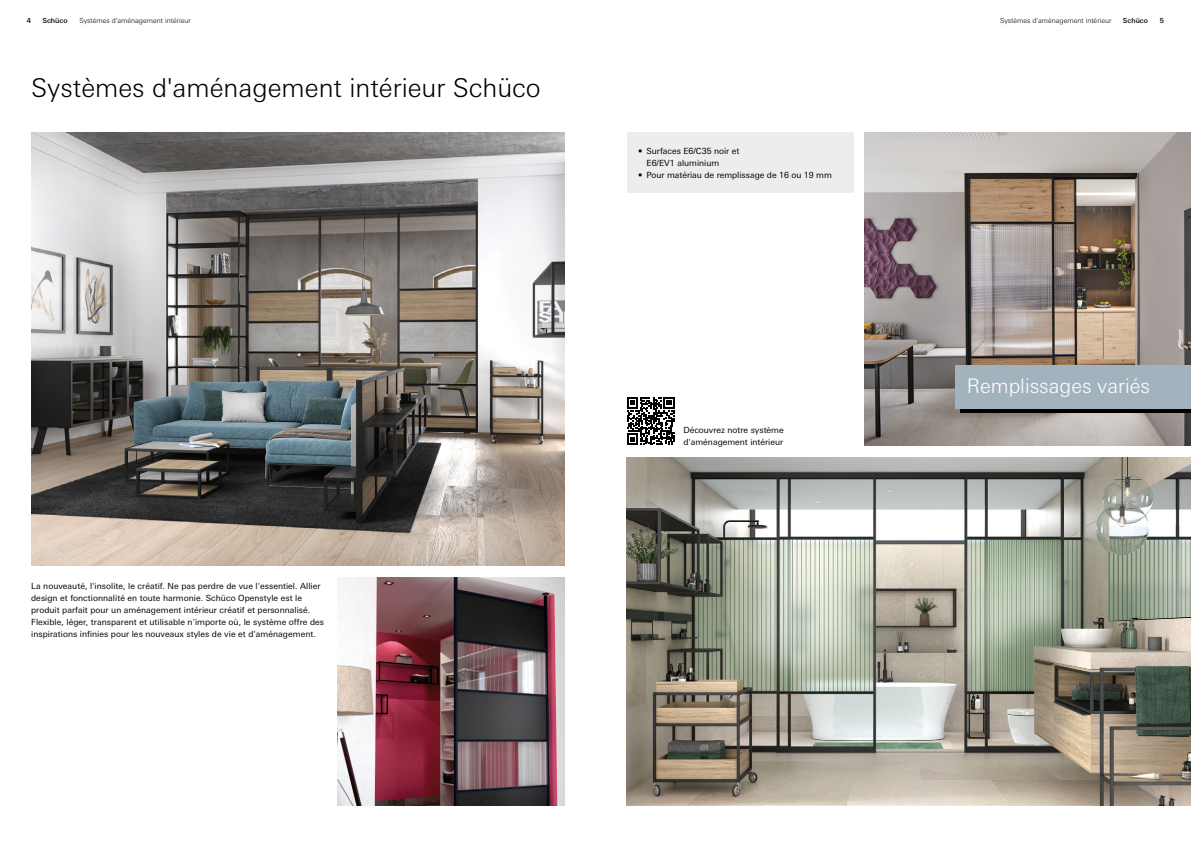
<style>
.page{position:relative;width:1191px;height:842px;background:#fff}
.page>*{position:absolute;margin:0;border:0;box-sizing:border-box;transform-origin:0 0}
.t1{font:300 26px "Univers For Schueco 330";color:#000}
.t2{font:300 20px "Univers For Schueco 330";color:#fff}
.t3{font:8.5px/12px "Univers For Schueco 430 Reg";letter-spacing:.005em;color:#000}
.t4{font:300 7px "Univers For Schueco 330";color:#000}
.t5{font:7px "Univers For Schueco 530 Med";color:#000}
</style>
<div class="page">
<img style="left:337px;top:577px;width:227px;height:228px">
<img style="left:626px;top:457px;width:565px;height:348px">
<img style="left:865px;top:133px;width:326px;height:312px">
<img style="left:31px;top:133px;width:533px;height:432px">
<svg style="left:627px;top:397px;width:48px;height:48px"></svg>
<div style="left:626px;top:133px;width:227px;height:60px;background:#ededed"></div>
<div style="left:959px;top:369px;width:232px;height:44px;background:#000"></div>
<div style="left:955px;top:365px;width:236px;height:44px;background:#a2b3bd"></div>
<p class="t5" style="left:27px;top:16px;width:6px">4</p>
<p class="t5" style="left:43px;top:16px;width:27px">Schüco</p>
<p class="t4" style="left:79px;top:16px;width:113px">Systèmes d'aménagement intérieur</p>
<p class="t4" style="left:1000px;top:16px;width:113px">Systèmes d'aménagement intérieur</p>
<p class="t5" style="left:1123px;top:16px;width:27px">Schüco</p>
<p class="t5" style="left:1159px;top:16px;width:6px">5</p>
<h1 class="t1" style="left:31px;top:73px;width:511px">Systèmes d'aménagement intérieur Schüco</h1>
<p class="t3" style="left:31px;top:580px;width:294px">La nouveauté, l'insolite, le créatif. Ne pas perdre de vue l'essentiel. Allier design et fonctionnalité en toute harmonie. Schüco Openstyle est le produit parfait pour un aménagement intérieur créatif et personnalisé.<br>Flexible, léger, transparent et utilisable n'importe où, le système offre des inspirations infinies pour les nouveaux styles de vie et d'aménagement.</p>
<p class="t3" style="left:646px;top:145px;width:94px;text-indent:-8px">• Surfaces E6/C35 noir et<br>E6/EV1 aluminium</p>
<p class="t3" style="left:638px;top:169px;width:195px">• Pour matériau de remplissage de 16 ou 19 mm</p>
<p class="t3" style="left:683px;top:424px;width:102px">Découvrez notre système d'aménagement intérieur</p>
<h2 class="t2" style="left:967px;top:374px;width:185px">Remplissages variés</h2>
</div>
